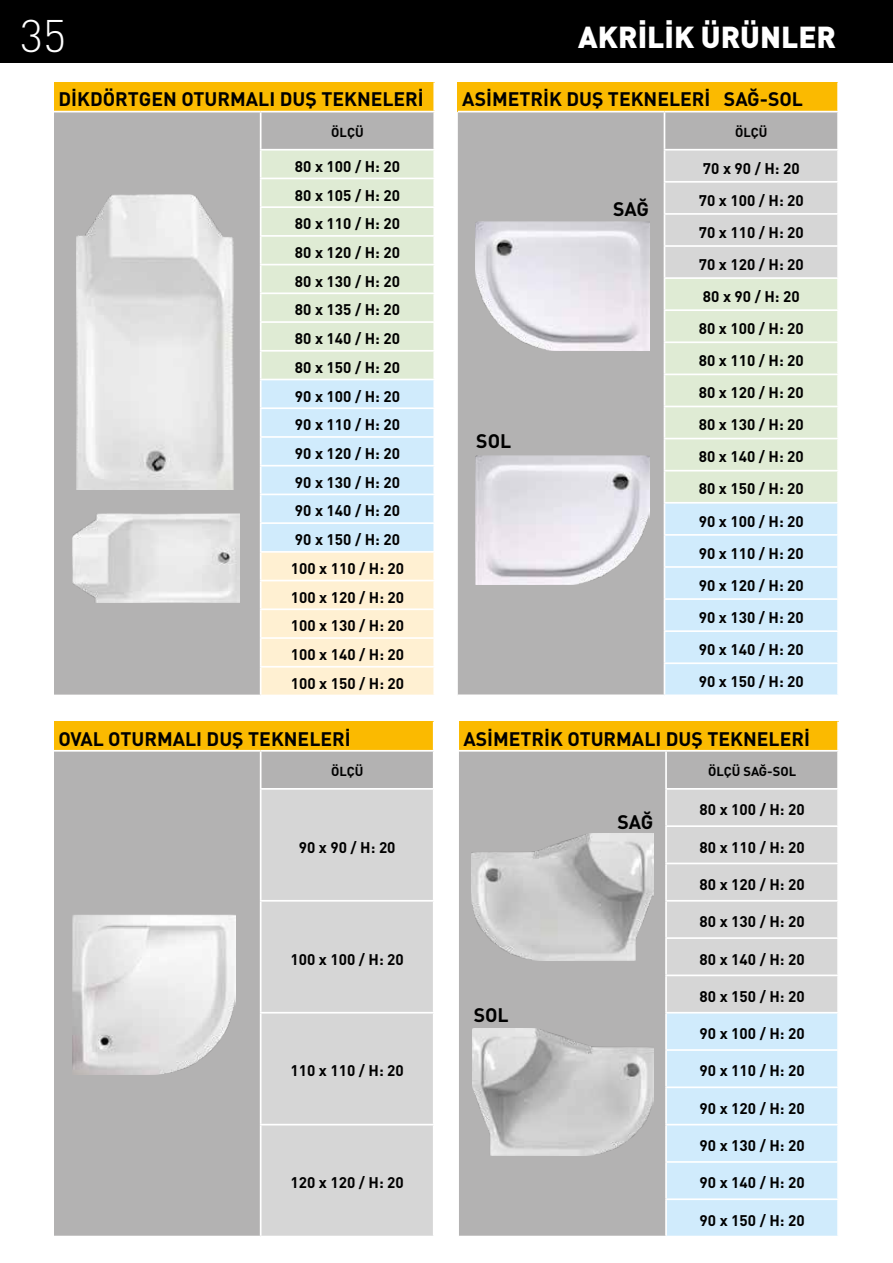
<style>
.page{position:relative;width:893px;height:1263px;background:#fff}
.page>*{position:absolute;margin:0;border:0;box-sizing:border-box;transform-origin:0 0}
.t1{font:45px "DINT Light Tr";color:#fff}
.t2{font:30px "DIN Black Tr";color:#fff}
.t3{font:19.35px "DINT Bold Tr";color:#000}
.t4{font:15.3px/28.7px "DINT Bold Tr";color:#000}
.t5{font:12.9px "DINT Bold Tr";color:#000}
</style>
<div class="page">
<div style="left:0;top:0;width:893px;height:62px;background:#000"></div>
<div style="left:54px;top:721px;width:380px;height:30px;background:#fbba00"></div>
<div style="left:54px;top:752px;width:379px;height:484px;background:#b3b2b2"></div>
<div style="left:261px;top:790px;width:172px;height:446px;background:#d6d6d6"></div>
<hr style="left:433px;top:721px;width:2px;height:29px;background:#fff">
<hr style="left:54px;top:750px;width:207px;height:2px;background:#fff">
<hr style="left:261px;top:750px;width:174px;height:2px;background:#fff">
<hr style="left:260px;top:752px;width:1px;height:36px;background:#fff">
<hr style="left:260px;top:788px;width:175px;height:2px;background:#fff">
<hr style="left:260px;top:790px;width:1px;height:110px;background:#fff">
<hr style="left:260px;top:900px;width:175px;height:2px;background:#fff">
<hr style="left:260px;top:902px;width:1px;height:110px;background:#fff">
<hr style="left:260px;top:1012px;width:175px;height:1px;background:#fff">
<hr style="left:260px;top:1013px;width:1px;height:111px;background:#fff">
<hr style="left:260px;top:1124px;width:175px;height:1px;background:#fff">
<hr style="left:260px;top:1125px;width:1px;height:111px;background:#fff">
<div style="left:54px;top:82px;width:380px;height:30px;background:#fbba00"></div>
<div style="left:54px;top:112px;width:379px;height:583px;background:#b3b2b2"></div>
<hr style="left:433px;top:82px;width:2px;height:29px;background:#fff">
<hr style="left:54px;top:111px;width:207px;height:1px;background:#fff">
<hr style="left:261px;top:111px;width:174px;height:1px;background:#fff">
<hr style="left:260px;top:112px;width:1px;height:37px;background:#fff">
<hr style="left:260px;top:149px;width:175px;height:2px;background:#fff">
<svg style="left:260px;top:150px;width:174px;height:545px;background:#e4ede2"></svg>
<hr style="left:433px;top:668px;width:2px;height:27px;background:#fff">
<div style="left:458px;top:82px;width:380px;height:30px;background:#fbba00"></div>
<div style="left:458px;top:112px;width:379px;height:582px;background:#b3b2b2"></div>
<svg style="left:665px;top:151px;width:172px;height:543px;background:#d7e6e2"></svg>
<hr style="left:837px;top:82px;width:2px;height:29px;background:#fff">
<hr style="left:458px;top:111px;width:206px;height:1px;background:#fff">
<hr style="left:664px;top:111px;width:175px;height:1px;background:#fff">
<hr style="left:664px;top:112px;width:1px;height:37px;background:#fff">
<hr style="left:664px;top:149px;width:175px;height:2px;background:#fff">
<hr style="left:664px;top:151px;width:1px;height:30px;background:#fff">
<hr style="left:664px;top:181px;width:175px;height:2px;background:#fff">
<hr style="left:664px;top:183px;width:1px;height:30px;background:#fff">
<hr style="left:664px;top:213px;width:175px;height:2px;background:#fff">
<hr style="left:664px;top:215px;width:1px;height:30px;background:#fff">
<hr style="left:664px;top:245px;width:175px;height:2px;background:#fff">
<hr style="left:664px;top:247px;width:1px;height:30px;background:#fff">
<hr style="left:664px;top:277px;width:175px;height:2px;background:#fff">
<hr style="left:664px;top:279px;width:1px;height:30px;background:#fff">
<hr style="left:664px;top:309px;width:175px;height:2px;background:#fff">
<hr style="left:664px;top:311px;width:1px;height:30px;background:#fff">
<hr style="left:664px;top:341px;width:175px;height:2px;background:#fff">
<hr style="left:664px;top:343px;width:1px;height:30px;background:#fff">
<hr style="left:664px;top:373px;width:175px;height:2px;background:#fff">
<hr style="left:664px;top:375px;width:1px;height:31px;background:#fff">
<hr style="left:664px;top:406px;width:175px;height:1px;background:#fff">
<hr style="left:664px;top:407px;width:1px;height:31px;background:#fff">
<hr style="left:664px;top:438px;width:175px;height:1px;background:#fff">
<hr style="left:664px;top:439px;width:1px;height:31px;background:#fff">
<hr style="left:664px;top:470px;width:175px;height:1px;background:#fff">
<hr style="left:664px;top:471px;width:1px;height:31px;background:#fff">
<hr style="left:664px;top:502px;width:175px;height:2px;background:#fff">
<hr style="left:664px;top:504px;width:1px;height:30px;background:#fff">
<hr style="left:664px;top:534px;width:175px;height:2px;background:#fff">
<hr style="left:664px;top:536px;width:1px;height:30px;background:#fff">
<hr style="left:664px;top:566px;width:175px;height:2px;background:#fff">
<hr style="left:664px;top:568px;width:1px;height:30px;background:#fff">
<hr style="left:664px;top:598px;width:175px;height:2px;background:#fff">
<hr style="left:664px;top:600px;width:1px;height:30px;background:#fff">
<hr style="left:664px;top:630px;width:175px;height:2px;background:#fff">
<hr style="left:664px;top:632px;width:1px;height:30px;background:#fff">
<hr style="left:664px;top:662px;width:175px;height:2px;background:#fff">
<hr style="left:664px;top:664px;width:1px;height:30px;background:#fff">
<img style="left:72px;top:914px;width:163px;height:160px">
<div style="left:459px;top:721px;width:379px;height:30px;background:#fbba00"></div>
<div style="left:459px;top:752px;width:378px;height:484px;background:#b3b2b2"></div>
<svg style="left:667px;top:790px;width:170px;height:446px;background:#d3e0e9"></svg>
<hr style="left:837px;top:721px;width:2px;height:29px;background:#fff">
<hr style="left:459px;top:750px;width:207px;height:2px;background:#fff">
<hr style="left:666px;top:750px;width:173px;height:2px;background:#fff">
<hr style="left:665px;top:752px;width:2px;height:36px;background:#fff">
<hr style="left:665px;top:788px;width:174px;height:2px;background:#fff">
<hr style="left:665px;top:790px;width:2px;height:35px;background:#fff">
<hr style="left:665px;top:825px;width:174px;height:2px;background:#fff">
<hr style="left:665px;top:827px;width:2px;height:36px;background:#fff">
<hr style="left:665px;top:863px;width:174px;height:1px;background:#fff">
<hr style="left:665px;top:864px;width:2px;height:36px;background:#fff">
<hr style="left:665px;top:900px;width:174px;height:2px;background:#fff">
<hr style="left:665px;top:902px;width:2px;height:35px;background:#fff">
<hr style="left:665px;top:937px;width:174px;height:2px;background:#fff">
<hr style="left:665px;top:939px;width:2px;height:35px;background:#fff">
<hr style="left:665px;top:974px;width:174px;height:2px;background:#fff">
<hr style="left:665px;top:976px;width:2px;height:36px;background:#fff">
<hr style="left:665px;top:1012px;width:174px;height:1px;background:#fff">
<hr style="left:665px;top:1013px;width:2px;height:36px;background:#fff">
<hr style="left:665px;top:1049px;width:174px;height:2px;background:#fff">
<hr style="left:665px;top:1051px;width:2px;height:35px;background:#fff">
<hr style="left:665px;top:1086px;width:174px;height:2px;background:#fff">
<hr style="left:665px;top:1088px;width:2px;height:36px;background:#fff">
<hr style="left:665px;top:1124px;width:174px;height:1px;background:#fff">
<hr style="left:665px;top:1125px;width:2px;height:36px;background:#fff">
<hr style="left:665px;top:1161px;width:174px;height:2px;background:#fff">
<hr style="left:665px;top:1163px;width:2px;height:35px;background:#fff">
<hr style="left:665px;top:1198px;width:174px;height:2px;background:#fff">
<hr style="left:665px;top:1200px;width:2px;height:36px;background:#fff">
<img style="left:473px;top:1028px;width:180px;height:127px">
<img style="left:472px;top:833px;width:181px;height:128px">
<img style="left:77px;top:194px;width:157px;height:296px">
<img style="left:73px;top:514px;width:167px;height:89px">
<img style="left:476px;top:455px;width:173px;height:129px">
<img style="left:476px;top:221px;width:173px;height:129px">
<h1 class="t1" style="left:20px;top:9px;width:48px">35</h1>
<p class="t3" style="left:58px;top:87px;width:367px">DİKDÖRTGEN OTURMALI DUŞ TEKNELERİ</p>
<p class="t5" style="left:331px;top:124px;width:34px">ÖLÇÜ</p>
<p class="t4" style="left:291px;top:151px;width:115px">80 x 100 / H: 20<br>80 x 105 / H: 20<br>80 x 110 / H: 20<br>80 x 120 / H: 20<br>80 x 130 / H: 20<br>80 x 135 / H: 20<br>80 x 140 / H: 20<br>80 x 150 / H: 20<br>90 x 100 / H: 20<br>90 x 110 / H: 20<br>90 x 120 / H: 20<br>90 x 130 / H: 20<br>90 x 140 / H: 20<br>90 x 150 / H: 20<br>100 x 110 / H: 20<br>100 x 120 / H: 20<br>100 x 130 / H: 20<br>100 x 140 / H: 20<br>100 x 150 / H: 20</p>
<p class="t3" style="left:58px;top:726px;width:294px">OVAL OTURMALI DUŞ TEKNELERİ</p>
<p class="t5" style="left:331px;top:763px;width:34px">ÖLÇÜ</p>
<p class="t4" style="left:299px;top:832px;width:98px">90 x 90 / H: 20</p>
<p class="t4" style="left:290px;top:944px;width:115px">100 x 100 / H: 20</p>
<p class="t4" style="left:290px;top:1056px;width:115px">110 x 110 / H: 20</p>
<p class="t4" style="left:290px;top:1168px;width:115px">120 x 120 / H: 20</p>
<h2 class="t2" style="left:578px;top:17px;width:259px">AKRİLİK ÜRÜNLER</h2>
<p class="t3" style="left:462px;top:87px;width:342px">ASİMETRİK DUŞ TEKNELERİ SAĞ-SOL</p>
<p class="t5" style="left:735px;top:124px;width:34px">ÖLÇÜ</p>
<p class="t4" style="left:699px;top:151px;width:107px;line-height:32.1px">70 x 90 / H: 20<br>70 x 100 / H: 20<br>70 x 110 / H: 20<br>70 x 120 / H: 20<br>80 x 90 / H: 20<br>80 x 100 / H: 20<br>80 x 110 / H: 20<br>80 x 120 / H: 20<br>80 x 130 / H: 20<br>80 x 140 / H: 20<br>80 x 150 / H: 20<br>90 x 100 / H: 20<br>90 x 110 / H: 20<br>90 x 120 / H: 20<br>90 x 130 / H: 20<br>90 x 140 / H: 20<br>90 x 150 / H: 20</p>
<p class="t3" style="left:613px;top:196px;width:37px">SAĞ</p>
<p class="t3" style="left:476px;top:428px;width:37px">SOL</p>
<p class="t3" style="left:463px;top:726px;width:348px">ASİMETRİK OTURMALI DUŞ TEKNELERİ</p>
<p class="t5" style="left:708px;top:763px;width:90px">ÖLÇÜ SAĞ-SOL</p>
<p class="t4" style="left:700px;top:795px;width:107px">80 x 100 / H: 20</p>
<p class="t4" style="left:700px;top:832px;width:107px">80 x 110 / H: 20</p>
<p class="t4" style="left:700px;top:869px;width:107px">80 x 120 / H: 20</p>
<p class="t4" style="left:700px;top:907px;width:107px">80 x 130 / H: 20</p>
<p class="t4" style="left:700px;top:944px;width:107px">80 x 140 / H: 20</p>
<p class="t4" style="left:700px;top:981px;width:107px">80 x 150 / H: 20</p>
<p class="t4" style="left:700px;top:1019px;width:107px">90 x 100 / H: 20</p>
<p class="t4" style="left:700px;top:1056px;width:107px">90 x 110 / H: 20</p>
<p class="t4" style="left:700px;top:1093px;width:107px">90 x 120 / H: 20</p>
<p class="t4" style="left:700px;top:1130px;width:107px">90 x 130 / H: 20</p>
<p class="t4" style="left:700px;top:1168px;width:107px">90 x 140 / H: 20</p>
<p class="t4" style="left:700px;top:1205px;width:107px">90 x 150 / H: 20</p>
<p class="t3" style="left:617px;top:809px;width:37px">SAĞ</p>
<p class="t3" style="left:474px;top:1002px;width:37px">SOL</p>
</div>
